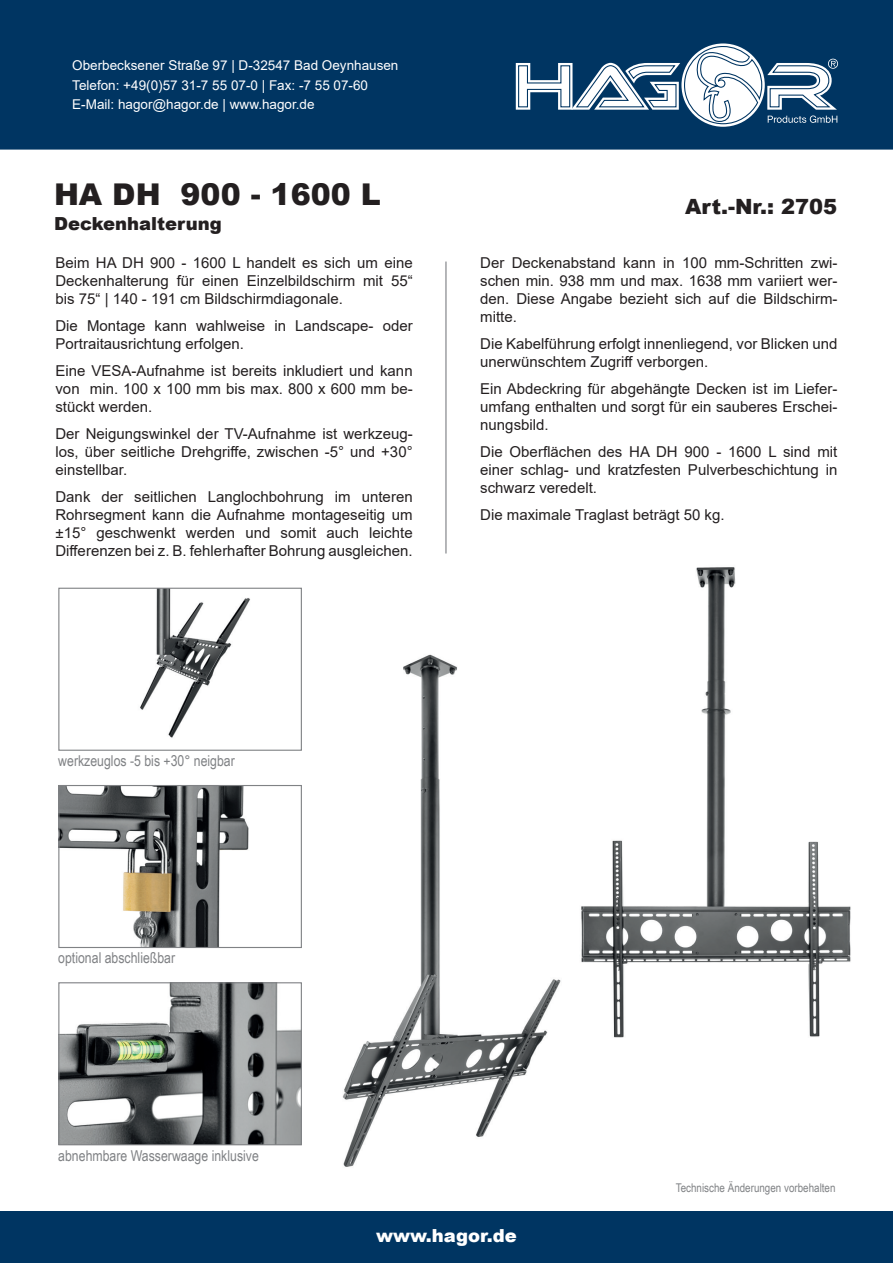
<style>
.page{position:relative;width:893px;height:1263px;background:#fff}
.page>*{position:absolute;margin:0;border:0;box-sizing:border-box;transform-origin:0 0}
.t1{font:900 30px "Arial";color:#231f20}
.t2{font:900 21px "Arial";color:#231f20}
.t3{font:900 18px "Arial";color:#231f20}
.t4{font:900 18px "Arial";color:#fff}
.t5{font:15px/18px "Arial";color:#231f20;text-align:justify}
.t6{font:15px "Arial Narrow";color:#808285}
.t7{font:13.5px/19.5px "Arial";color:#fff}
.t8{font:12px "Arial Narrow";color:#808285}
</style>
<div class="page">
<div style="left:0;top:1212px;width:893px;height:51px;background:#003562"></div>
<div style="left:0;top:0;width:893px;height:150px;background:#003562"></div>
<hr style="left:445px;top:262px;width:2px;height:291px;background:#9d9fa2">
<img style="left:140px;top:590px;width:110px;height:148px">
<div style="left:58px;top:588px;width:244px;height:163px;border:1px solid #808285"></div>
<img style="left:60px;top:787px;width:189px;height:159px">
<div style="left:58px;top:785px;width:244px;height:163px;border:1px solid #808285"></div>
<img style="left:60px;top:984px;width:240px;height:159px">
<div style="left:58px;top:982px;width:244px;height:163px;border:1px solid #808285"></div>
<svg style="left:483px;top:39px;width:376px;height:92px"></svg>
<img style="left:581px;top:567px;width:270px;height:471px">
<img style="left:342px;top:654px;width:219px;height:513px">
<p class="t7" style="left:72px;top:56px;width:328px">Oberbecksener Straße 97 | D-32547 Bad Oeynhausen<br>Telefon: +49(0)57 31-7 55 07-0 | Fax: -7 55 07-60<br>E-Mail: hagor@hagor.de | www.hagor.de</p>
<h1 class="t1" style="left:54px;top:172px;width:328px">HA DH 900 - 1600 L</h1>
<p class="t3" style="left:54px;top:211px;width:169px">Deckenhalterung</p>
<p class="t5" style="left:55px;top:254px;width:359px">Beim HA DH 900 - 1600 L handelt es sich um eine Deckenhalterung für einen Einzelbildschirm mit 55“ bis 75“ | 140 - 191 cm Bildschirmdiagonale.</p>
<p class="t5" style="left:55px;top:317px;width:359px">Die Montage kann wahlweise in Landscape- oder<br>Portraitausrichtung erfolgen.</p>
<p class="t5" style="left:55px;top:362px;width:359px">Eine VESA-Aufnahme ist bereits inkludiert und kann von min. 100 x 100 mm bis max. 800 x 600 mm be&shy;stückt werden.</p>
<p class="t5" style="left:55px;top:425px;width:359px">Der Neigungswinkel der TV-Aufnahme ist werkzeug&shy;los, über seitliche Drehgriffe, zwischen -5° und +30° einstellbar.</p>
<p class="t5" style="left:55px;top:488px;width:359px">Dank der seitlichen Langlochbohrung im unteren Rohrsegment kann die Aufnahme montageseitig um ±15° geschwenkt werden und somit auch leichte Differenzen bei z. B. fehlerhafter Bohrung ausgleichen.</p>
<h2 class="t2" style="left:685px;top:191px;width:154px">Art.-Nr.: 2705</h2>
<p class="t5" style="left:480px;top:254px;width:359px">Der Deckenabstand kann in 100 mm-Schritten zwi&shy;schen min. 938 mm und max. 1638 mm variiert wer&shy;den. Diese Angabe bezieht sich auf die Bildschirm&shy;mitte.</p>
<p class="t5" style="left:480px;top:335px;width:359px">Die Kabelführung erfolgt innenliegend, vor Blicken und unerwünschtem Zugriff verborgen.</p>
<p class="t5" style="left:480px;top:380px;width:359px">Ein Abdeckring für abgehängte Decken ist im Liefer&shy;umfang enthalten und sorgt für ein sauberes Erschei&shy;nungsbild.</p>
<p class="t5" style="left:480px;top:443px;width:359px">Die Oberflächen des HA DH 900 - 1600 L sind mit einer schlag- und kratzfesten Pulverbeschichtung in schwarz veredelt.</p>
<p class="t5" style="left:480px;top:506px;width:246px">Die maximale Traglast beträgt 50 kg.</p>
<p class="t6" style="left:58px;top:750px;width:178px">werkzeuglos -5 bis +30° neigbar</p>
<p class="t6" style="left:58px;top:947px;width:118px">optional abschließbar</p>
<p class="t6" style="left:58px;top:1144px;width:202px">abnehmbare Wasserwaage inklusive</p>
<p class="t8" style="left:676px;top:1179px;width:161px">Technische Änderungen vorbehalten</p>
<p class="t4" style="left:376px;top:1222px;width:142px">www.hagor.de</p>
</div>
